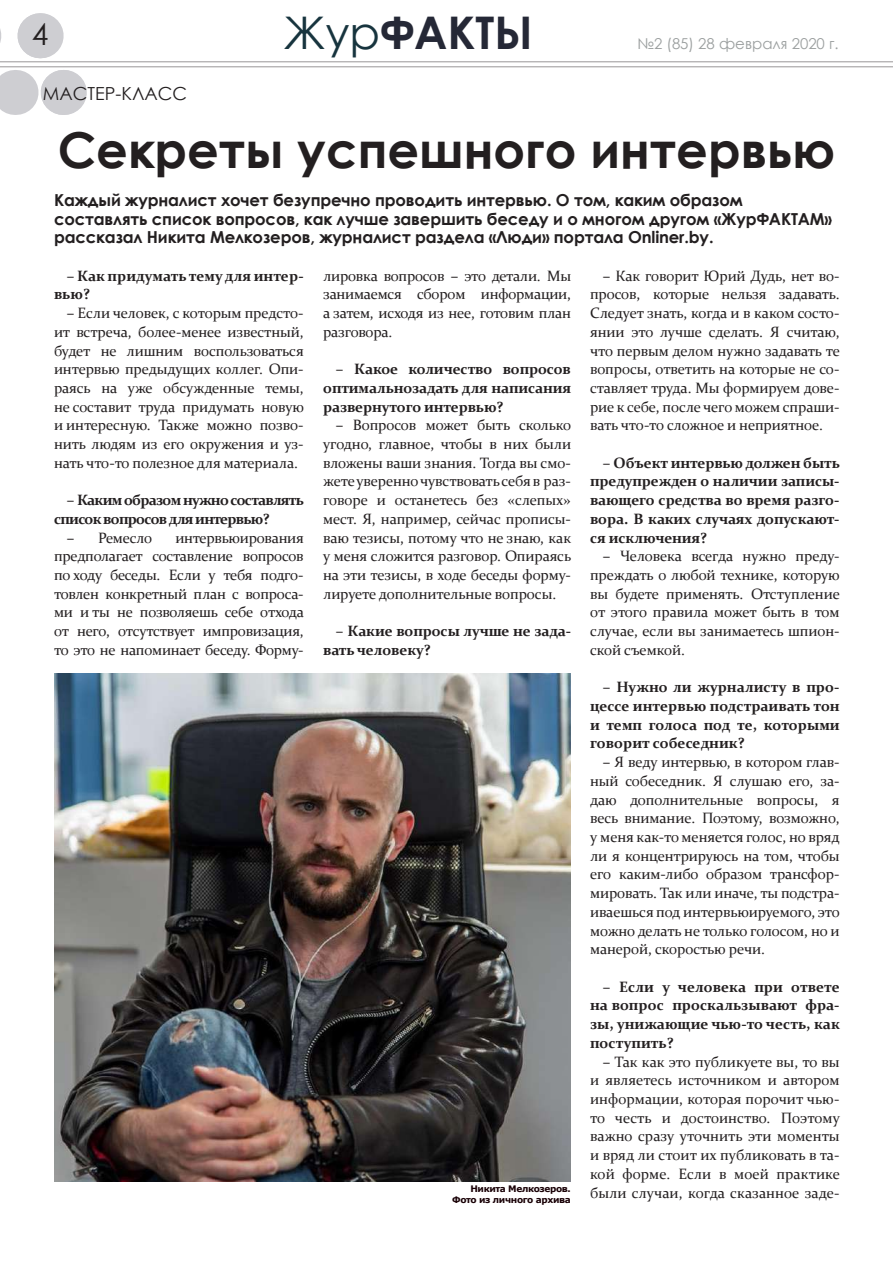
<style>
.page{position:relative;width:893px;height:1263px;background:#fff}
.page>*{position:absolute;margin:0;border:0;box-sizing:border-box;transform-origin:0 0}
.t1{font:700 49.5px "Century Gothic";color:#231f20}
.t2{font:700 45px "Century Gothic";color:#252836}
.t3{font:30px "Century Gothic";color:#231f20}
.t4{font:18px "Century Gothic";color:#231f20}
.t5{font:700 16.5px/18.8px "Century Gothic";letter-spacing:-.01em;color:#231f20}
.t6{font:15px/18.8px "Constantia";letter-spacing:-.01em;color:#231f20;text-align:justify}
.t7{font:700 15px/18.8px "Constantia";letter-spacing:-.01em;color:#231f20;text-align:justify}
.t8{font:700 15px/18.8px "Constantia";letter-spacing:-.05em;color:#231f20}
.t9{font:15px "Century Gothic";color:#9b9f9f}
.t10{font:700 9px/10.8px "Verdana";letter-spacing:-.04em;color:#190106;text-align:right}
.s1{font-weight:400;color:#17343e}
</style>
<div class="page">
<svg style="left:17px;top:13px;width:23px;height:45px"></svg>
<hr style="left:0;top:13px;width:1px;height:45px;background:#ceced2">
<hr style="left:40px;top:13px;width:1px;height:45px;background:#ceced2">
<hr style="left:0;top:61px;width:893px;height:1px;background:#231f20">
<hr style="left:0;top:66px;width:893px;height:1px;background:#231f20">
<svg style="left:40px;top:70px;width:23px;height:45px"></svg>
<hr style="left:15px;top:70px;width:1px;height:45px;background:#ceced2">
<hr style="left:63px;top:70px;width:1px;height:45px;background:#ceced2">
<img style="left:54px;top:673px;width:517px;height:508px">
<h3 class="t3" style="left:32px;top:14px;width:18px">4</h3>
<h2 class="t2" style="left:283px;top:-1px;width:251px"><span class="s1">Жур</span>ФАКТЫ</h2>
<p class="t9" style="left:637px;top:33px;width:203px">№2 (85) 28 февраля 2020 г.</p>
<p class="t4" style="left:43px;top:81px;width:146px">МАСТЕР-КЛАСС</p>
<h1 class="t1" style="left:58px;top:113px;width:779px">Секреты успешного интервью</h1>
<p class="t5" style="left:54px;top:190px;width:780px">Каждый журналист хочет безупречно проводить интервью. О том, каким образом составлять список вопросов, как лучше завершить беседу и о многом другом «ЖурФАКТАМ» рассказал Никита Мелкозеров, журналист раздела «Люди» портала Onliner.by.</p>
<p class="t7" style="left:54px;top:265px;width:251px;text-indent:13px">– Как придумать тему для интер&shy;вью?</p>
<p class="t6" style="left:54px;top:303px;width:251px;text-indent:13px">– Если человек, с которым предсто&shy;ит встреча, более-менее известный, будет не лишним воспользоваться интервью предыдущих коллег. Опи&shy;раясь на уже обсужденные темы, не составит труда придумать новую и интересную. Также можно позво&shy;нить людям из его окружения и уз&shy;нать что-то полезное для материала.</p>
<p class="t8" style="left:54px;top:490px;width:252px;text-indent:13px">– Каким образом нужно составлять список вопросов для интервью?</p>
<p class="t6" style="left:67px;top:527px;width:87px">– Ремесло</p>
<p class="t6" style="left:54px;top:527px;width:252px;text-indent:121px">интервьюирования предполагает составление вопросов по ходу беседы. Если у тебя подго&shy;товлен конкретный план с вопроса&shy;ми и ты не позволяешь себе отхода от него, отсутствует импровизация, то это не напоминает беседу. Форму-</p>
<p class="t6" style="left:323px;top:265px;width:249px">лировка вопросов – это детали. Мы занимаемся сбором информации, а затем, исходя из нее, готовим план разговора.</p>
<p class="t7" style="left:323px;top:359px;width:249px;text-indent:13px">– Какое количество вопросов оптимальнозадать для написания развернутого интервью?</p>
<p class="t6" style="left:323px;top:415px;width:250px;text-indent:13px">– Вопросов может быть сколько угодно, главное, чтобы в них были вложены ваши знания. Тогда вы смо&shy;жете уверенно чувствовать себя в раз&shy;говоре и останетесь без «слепых» мест. Я, например, сейчас прописы&shy;ваю тезисы, потому что не знаю, как у меня сложится разговор. Опираясь на эти тезисы, в ходе беседы форму&shy;лируете дополнительные вопросы.</p>
<p class="t7" style="left:323px;top:621px;width:249px;text-indent:13px">– Какие вопросы лучше не зада&shy;вать человеку?</p>
<p class="t10" style="left:452px;top:1183px;width:120px">Никита Мелкозеров.<br>Фото из личного архива</p>
<p class="t6" style="left:590px;top:265px;width:251px;text-indent:13px">– Как говорит Юрий Дудь, нет во&shy;просов, которые нельзя задавать.<br>Следует знать, когда и в каком состо&shy;янии это лучше сделать. Я считаю, что первым делом нужно задавать те вопросы, ответить на которые не со&shy;ставляет труда. Мы формируем дове&shy;рие к себе, после чего можем спраши&shy;вать что-то сложное и неприятное.</p>
<p class="t7" style="left:590px;top:452px;width:251px;text-indent:13px">– Объект интервью должен быть предупрежден о наличии записы&shy;вающего средства во время разго&shy;вора. В каких случаях допускают&shy;ся исключения?</p>
<p class="t6" style="left:590px;top:546px;width:251px;text-indent:13px">– Человека всегда нужно преду&shy;преждать о любой технике, которую вы будете применять. Отступление от этого правила может быть в том случае, если вы занимаетесь шпион&shy;ской съемкой.</p>
<p class="t7" style="left:590px;top:677px;width:251px;text-indent:13px">– Нужно ли журналисту в про&shy;цессе интервью подстраивать тон и темп голоса под те, которыми говорит собеседник?</p>
<p class="t6" style="left:590px;top:752px;width:251px;text-indent:13px">– Я веду интервью, в котором глав&shy;ный собеседник. Я слушаю его, за&shy;даю дополнительные вопросы, я весь внимание. Поэтому, возможно, у меня как-то меняется голос, но вряд ли я концентрируюсь на том, чтобы его каким-либо образом трансфор&shy;мировать. Так или иначе, ты подстра&shy;иваешься под интервьюируемого, это можно делать не только голосом, но и манерой, скоростью речи.</p>
<p class="t7" style="left:590px;top:976px;width:251px;text-indent:13px">– Если у человека при ответе на вопрос проскальзывают фра&shy;зы, унижающие чью-то честь, как поступить?</p>
<p class="t6" style="left:590px;top:1051px;width:251px;text-indent:13px">– Так как это публикуете вы, то вы и являетесь источником и автором информации, которая порочит чью&shy;то честь и достоинство. Поэтому важно сразу уточнить эти моменты и вряд ли стоит их публиковать в та&shy;кой форме. Если в моей практике были случаи, когда сказанное заде-</p>
</div>
